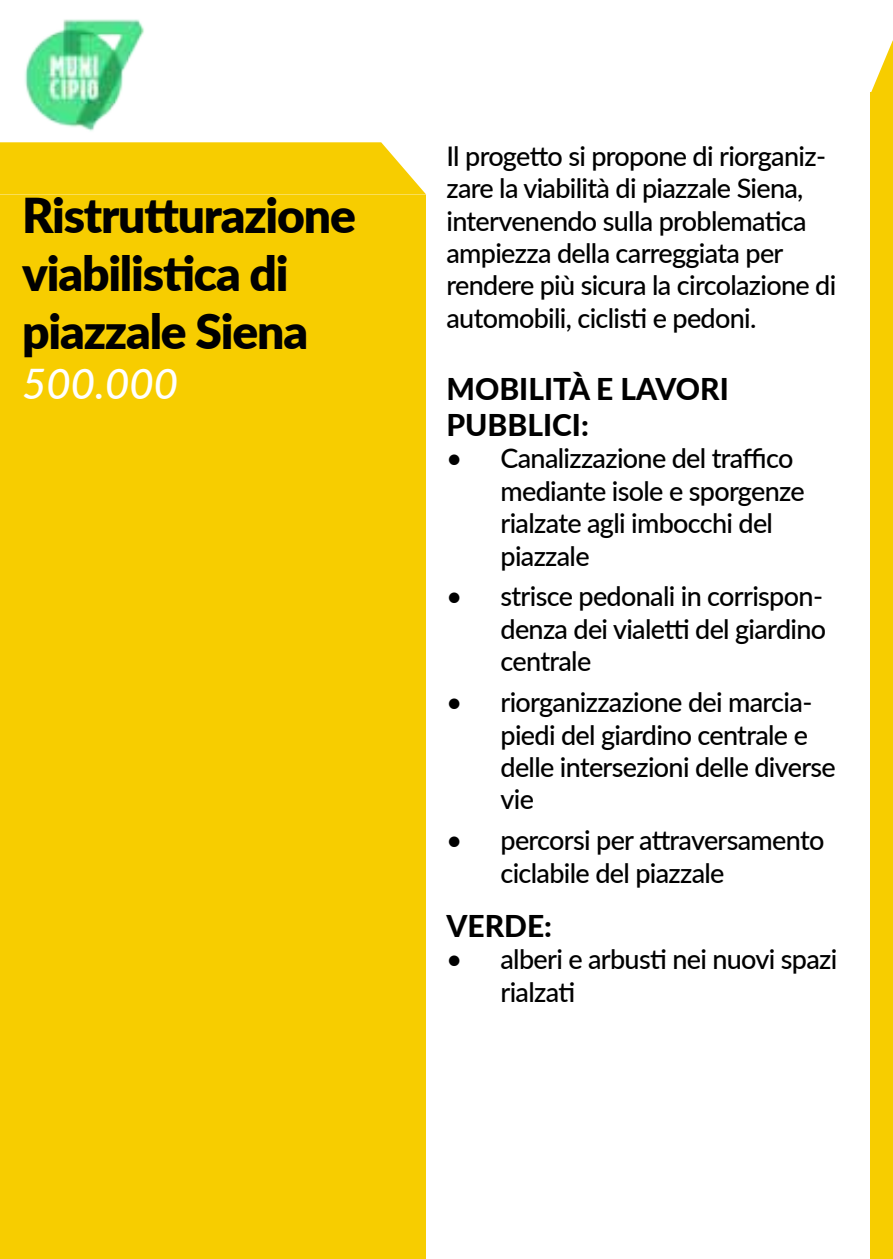
<style>
.page{position:relative;width:893px;height:1259px;background:#fff}
.page>*{position:absolute;margin:0;border:0;box-sizing:border-box;transform-origin:0 0}
.t1{font:900 48px/57.6px "Lato";letter-spacing:-.025em;color:#000}
.t2{font:italic 500 42px "Lato";color:#fff}
.t3{font:800 30px/36px "Lato";color:#000}
.t4{font:500 27px/32.4px "Lato";letter-spacing:-.025em;color:#000}
</style>
<div class="page">
<svg style="left:0;top:142px;width:426px;height:53px;background:#f7d010"></svg>
<div style="left:0;top:195px;width:426px;height:1064px;background:#f7cd00"></div>
<svg style="left:871px;top:40px;width:22px;height:53px"></svg>
<div style="left:871px;top:93px;width:22px;height:1166px;background:#f7cd00"></div>
<img style="left:7px;top:19px;width:151px;height:132px">
<h1 class="t1" style="left:22px;top:185px;width:335px">Ristrutturazione viabilistica di piazzale Siena</h1>
<h2 class="t2" style="left:22px;top:353px;width:158px">500.000</h2>
<p class="t4" style="left:446px;top:139px;width:391px">Il progetto si propone di riorganiz&shy;zare la viabilità di piazzale Siena, intervenendo sulla problematica ampiezza della carreggiata per rendere più sicura la circolazione di automobili, ciclisti e pedoni.</p>
<p class="t3" style="left:446px;top:370px;width:284px">MOBILITÀ E LAVORI<br>PUBBLICI:</p>
<p class="t4" style="left:500px;top:441px;width:306px;text-indent:-54px">• Canalizzazione del traffico mediante isole e sporgenze rialzate agli imbocchi del piazzale</p>
<p class="t4" style="left:500px;top:579px;width:327px;text-align:justify;text-indent:-54px">• strisce pedonali in corrispon&shy;denza dei vialetti del giardino centrale</p>
<p class="t4" style="left:500px;top:685px;width:337px;text-indent:-54px">• riorganizzazione dei marcia&shy;piedi del giardino centrale e delle intersezioni delle diverse vie</p>
<p class="t4" style="left:500px;top:823px;width:325px;text-indent:-54px">• percorsi per attraversamento ciclabile del piazzale</p>
<p class="t3" style="left:446px;top:906px;width:107px">VERDE:</p>
<p class="t4" style="left:500px;top:942px;width:338px;text-indent:-54px">• alberi e arbusti nei nuovi spazi rialzati</p>
</div>
